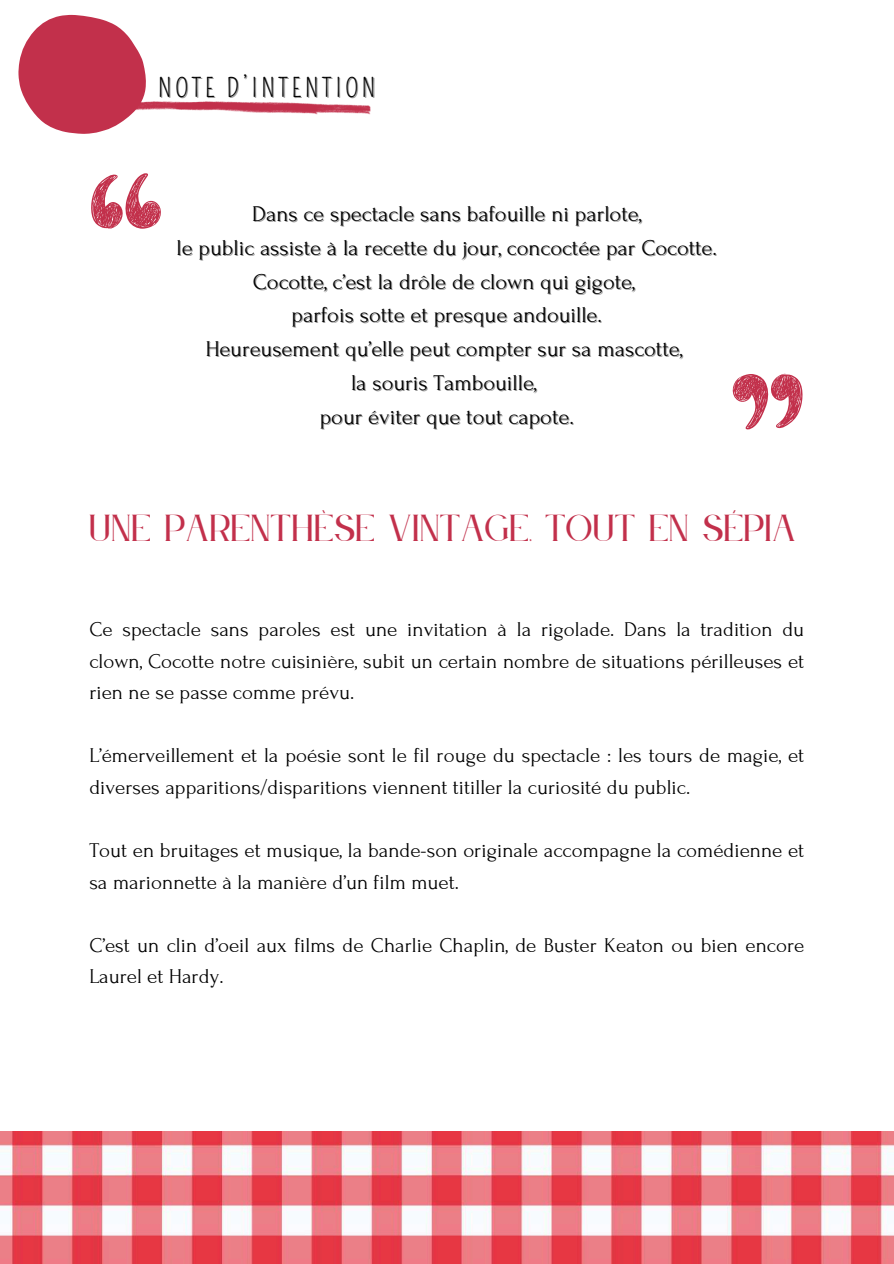
<style>
.page{position:relative;width:894px;height:1264px;background:#fff}
.page>*{position:absolute;margin:0;border:0;box-sizing:border-box;transform-origin:0 0}
.t1{font:33px "Le Jour Serif";color:#c2304b}
.t2{font:25.5px "Pompiere";letter-spacing:.15em;color:#000}
.t3{font:22.5px/33.8px "Forum";color:#000;text-align:center}
.t4{font:21px/31.5px "Forum";color:#000}
.s1{color:rgb(0 0 0/.4)}
</style>
<div class="page">
<svg style="left:18px;top:15px;width:128px;height:119px"></svg>
<svg style="left:108px;top:101px;width:53px;height:14px"></svg>
<svg style="left:161px;top:101px;width:210px;height:14px"></svg>
<img style="left:0;top:1131px;width:893px;height:132px">
<svg style="left:732px;top:373px;width:71px;height:57px"></svg>
<svg style="left:91px;top:173px;width:70px;height:56px"></svg>
<p class="t2" style="left:158px;top:73px;width:219px">NOTE D’INTENTION</p>
<p class="t3" style="left:176px;top:197px;width:542px">Dans ce spectacle sans bafouille ni parlote,<br>le public assiste à la recette du jour, concoctée par Cocotte.<br>Cocotte, c’est la dr<span class="s1">ô</span>le de clown qui gigote,<br>parfois sotte et presque andouille.<br>Heureusement qu’elle peut compter sur sa mascotte,<br>la souris Tambouille,<br>pour éviter que tout capote.</p>
<h1 class="t1" style="left:89px;top:510px;width:708px">UNE PARENTHÈSE VINTAGE, TOUT EN SÉPIA</h1>
<p class="t4" style="left:89px;top:614px;width:716px;text-align:justify">Ce spectacle sans paroles est une invitation à la rigolade. Dans la tradition du clown, Cocotte notre cuisinière, subit un certain nombre de situations périlleuses et rien ne se passe comme prévu.</p>
<p class="t4" style="left:89px;top:740px;width:716px">L’émerveillement et la poésie sont le fil rouge du spectacle : les tours de magie, et diverses apparitions/disparitions viennent titiller la curiosité du public.</p>
<p class="t4" style="left:89px;top:834px;width:716px">Tout en bruitages et musique, la bande-son originale accompagne la comédienne et sa marionnette à la manière d’un film muet.</p>
<p class="t4" style="left:89px;top:929px;width:716px">C’est un clin d’oeil aux films de Charlie Chaplin, de Buster Keaton ou bien encore<br>Laurel et Hardy.</p>
</div>
